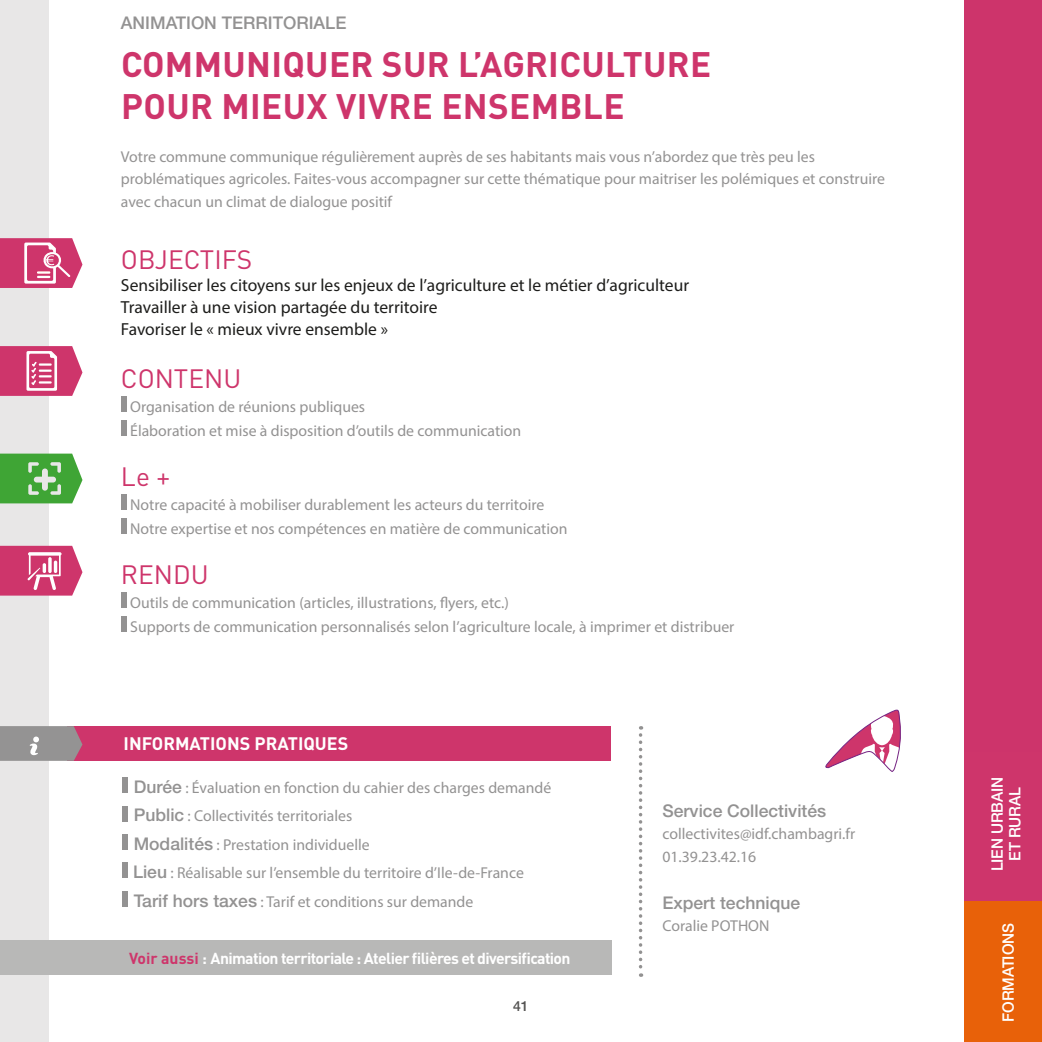
<style>
.page{position:relative;width:1042px;height:1042px;background:#fff}
.page>*{position:absolute;margin:0;border:0;box-sizing:border-box;transform-origin:0 0}
.t1{font:700 35px "DIN Pro";letter-spacing:.01em;color:#ce356b}
.t2{font:26.25px "DIN Pro";color:#ce356b}
.t3{font:700 17.85px "DIN Pro";color:#fff}
.t4{font:17.5px "Myriad Pro";color:#1d1d1b}
.t5{font:500 17.5px "Helvetica Neue";color:#939292}
.t6{font:15.75px "Myriad Pro";color:#939292}
.t7{font:700 15.75px "DIN Pro";letter-spacing:-.04em;color:#fff}
.t8{font:500 15.75px/17.5px "Helvetica Neue";letter-spacing:-.01em;color:#fff;text-align:center}
.t9{font:500 14px "Helvetica Neue";color:#545352}
.s1{font-family:"Helvetica Neue";font-weight:500;font-size:17.5px}
.s2{color:#ce356b}
</style>
<div class="page">
<div style="left:964px;top:901px;width:78px;height:141px;background:#e86109"></div>
<div style="left:964px;top:748px;width:78px;height:153px;background:#ce356b"></div>
<div style="left:67px;top:726px;width:544px;height:35px;background:#ce356b"></div>
<div style="left:122px;top:777px;width:6px;height:16px;background:#939292"></div>
<div style="left:122px;top:805px;width:6px;height:16px;background:#939292"></div>
<div style="left:122px;top:834px;width:6px;height:16px;background:#939292"></div>
<div style="left:122px;top:862px;width:6px;height:16px;background:#939292"></div>
<div style="left:122px;top:891px;width:6px;height:16px;background:#939292"></div>
<svg style="left:639px;top:735px;width:3px;height:242px"></svg>
<div style="left:0;top:0;width:48px;height:1042px;background:#e8e7e7"></div>
<svg style="left:0;top:238px;width:82px;height:50px;background:#d75c87"></svg>
<svg style="left:0;top:346px;width:82px;height:50px;background:#d65985"></svg>
<svg style="left:0;top:546px;width:82px;height:49px;background:#d65884"></svg>
<svg style="left:0;top:726px;width:82px;height:35px;background:#9a9294"></svg>
<div style="left:0;top:940px;width:611px;height:35px;background:#b8b8b7"></div>
<svg style="left:0;top:453px;width:82px;height:50px;background:#5eb255"></svg>
<svg style="left:825px;top:709px;width:76px;height:63px"></svg>
<div style="left:121px;top:396px;width:6px;height:16px;background:#939292"></div>
<div style="left:121px;top:420px;width:6px;height:16px;background:#939292"></div>
<div style="left:121px;top:494px;width:6px;height:16px;background:#939292"></div>
<div style="left:121px;top:518px;width:6px;height:16px;background:#939292"></div>
<div style="left:121px;top:592px;width:6px;height:16px;background:#939292"></div>
<div style="left:121px;top:616px;width:6px;height:16px;background:#939292"></div>
<div style="left:964px;top:0;width:78px;height:751px;background:#cd346b"></div>
<p class="t5" style="left:121px;top:12px;width:227px">ANIMATION TERRITORIALE</p>
<p class="t1" style="left:121px;top:41px;width:592px">COMMUNIQUER SUR L’AGRICULTURE</p>
<p class="t1" style="left:121px;top:83px;width:505px">POUR MIEUX VIVRE ENSEMBLE</p>
<p class="t6" style="left:121px;top:147px;width:695px">Votre commune communique régulièrement auprès de ses habitants mais vous n’abordez que très peu les</p>
<p class="t6" style="left:121px;top:169px;width:765px">problématiques agricoles. Faites-vous accompagner sur cette thématique pour maitriser les polémiques et construire</p>
<p class="t6" style="left:121px;top:192px;width:273px">avec chacun un climat de dialogue positif</p>
<p class="t2" style="left:121px;top:242px;width:133px">OBJECTIFS</p>
<p class="t4" style="left:121px;top:274px;width:569px">Sensibiliser les citoyens sur les enjeux de l’agriculture et le métier d’agriculteur</p>
<p class="t4" style="left:121px;top:296px;width:318px">Travailler à une vision partagée du territoire</p>
<p class="t4" style="left:121px;top:318px;width:269px">Favoriser le « mieux vivre ensemble »</p>
<p class="t2" style="left:121px;top:361px;width:122px">CONTENU</p>
<p class="t6" style="left:130px;top:397px;width:236px">Organisation de réunions publiques</p>
<p class="t6" style="left:130px;top:421px;width:393px">Élaboration et mise à disposition d’outils de communication</p>
<p class="t2" style="left:121px;top:459px;width:51px">Le +</p>
<p class="t6" style="left:130px;top:495px;width:415px">Notre capacité à mobiliser durablement les acteurs du territoire</p>
<p class="t6" style="left:130px;top:519px;width:439px">Notre expertise et nos compétences en matière de communication</p>
<p class="t2" style="left:121px;top:557px;width:89px">RENDU</p>
<p class="t6" style="left:130px;top:593px;width:380px">Outils de communication (articles, illustrations, flyers, etc.)</p>
<p class="t6" style="left:130px;top:617px;width:606px">Supports de communication personnalisés selon l’agriculture locale, à imprimer et distribuer</p>
<p class="t3" style="left:124px;top:732px;width:226px">INFORMATIONS PRATIQUES</p>
<p class="t6" style="left:134px;top:778px;width:419px"><span class="s1">Durée</span> : Évaluation en fonction du cahier des charges demandé</p>
<p class="t6" style="left:134px;top:806px;width:220px"><span class="s1">Public</span> : Collectivités territoriales</p>
<p class="t6" style="left:134px;top:835px;width:238px"><span class="s1">Modalités</span> : Prestation individuelle</p>
<p class="t6" style="left:133px;top:863px;width:392px"><span class="s1">Lieu</span> : Réalisable sur l’ensemble du territoire d’Ile-de-France</p>
<p class="t6" style="left:134px;top:892px;width:341px"><span class="s1">Tarif hors taxes</span> : Tarif et conditions sur demande</p>
<p class="t7" style="left:129px;top:947px;width:443px"><span class="s2">Voir aussi</span> : Animation territoriale : Atelier filières et diversification</p>
<p class="t9" style="left:513px;top:997px;width:17px">41</p>
<p class="t5" style="left:662px;top:800px;width:165px">Service Collectivités</p>
<p class="t6" style="left:662px;top:824px;width:194px">collectivites@idf.chambagri.fr</p>
<p class="t6" style="left:662px;top:847px;width:95px">01.39.23.42.16</p>
<p class="t5" style="left:662px;top:892px;width:139px">Expert technique</p>
<p class="t6" style="left:662px;top:916px;width:109px">Coralie POTHON</p>
<p class="t8" style="left:988px;top:871px;width:96px;rotate:-90deg">LIEN URBAIN<br>ET RURAL</p>
<p class="t8" style="left:999px;top:1021px;width:100px;rotate:-90deg">FORMATIONS</p>
</div>
